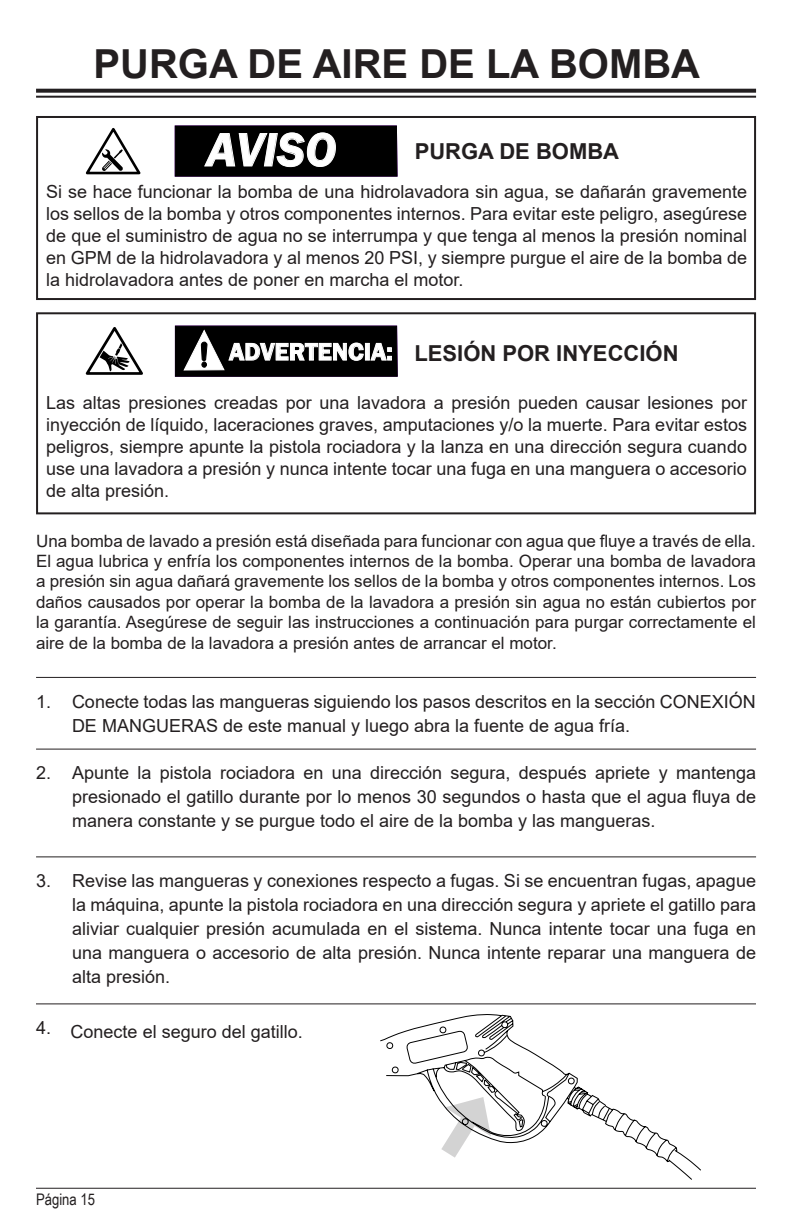
<style>
.page{position:relative;width:792px;height:1224px;background:#fff}
.page>*{position:absolute;margin:0;border:0;box-sizing:border-box;transform-origin:0 0}
.t1{font:italic 600 48.6px "Franklin Gothic";color:#fff}
.t2{font:700 40px "Arial";color:#231f20}
.t3{font:700 22px "Arial";color:#231f20}
.t4{font:18px/22px "Arial";color:#231f20;text-align:justify}
.t5{font:17px/20.4px "Arial";color:#231f20;text-align:justify}
.t6{font:16px "Arial Narrow";color:#231f20}
.s1{font-family:"Franklin Gothic";font-weight:600;font-size:25px;color:#fff}
</style>
<div class="page">
<hr style="left:36px;top:96px;width:720px;height:2px;background:#231f20">
<svg style="left:36px;top:89px;width:720px;height:4px;background:#343031"></svg>
<hr style="left:36px;top:677px;width:720px;height:1px;background:#231f20">
<hr style="left:36px;top:749px;width:720px;height:1px;background:#231f20">
<hr style="left:36px;top:856px;width:720px;height:1px;background:#231f20">
<hr style="left:36px;top:1003px;width:720px;height:1px;background:#231f20">
<hr style="left:36px;top:1188px;width:720px;height:1px;background:#231f20">
<div style="left:36px;top:116px;width:720px;height:184px;border:2px solid #231f20"></div>
<svg style="left:86px;top:128px;width:55px;height:46px"></svg>
<div style="left:175px;top:125px;width:223px;height:52px;background:#000"></div>
<div style="left:36px;top:312px;width:720px;height:202px;border:2px solid #231f20"></div>
<svg style="left:86px;top:327px;width:57px;height:48px"></svg>
<svg style="left:175px;top:326px;width:223px;height:51px;background:#111011"></svg>
<svg style="left:380px;top:1014px;width:321px;height:166px"></svg>
<h2 class="t2" style="left:93px;top:36px;width:608px">PURGA DE AIRE DE LA BOMBA</h2>
<h1 class="t1" style="left:207px;top:118px;width:131px">AVISO</h1>
<p class="t3" style="left:415px;top:136px;width:206px">PURGA DE BOMBA</p>
<p class="t4" style="left:46px;top:181px;width:702px">Si se hace funcionar la bomba de una hidrolavadora sin agua, se dañarán gravemente los sellos de la bomba y otros componentes internos. Para evitar este peligro, asegúrese de que el suministro de agua no se interrumpa y que tenga al menos la presión nominal en GPM de la hidrolavadora y al menos 20 PSI, y siempre purgue el aire de la bomba de la hidrolavadora antes de poner en marcha el motor.</p>
<p class="t3" style="left:229px;top:338px;width:451px"><span class="s1">ADVERTENCIA:</span> LESIÓN POR INYECCIÓN</p>
<p class="t4" style="left:46px;top:391px;width:702px">Las altas presiones creadas por una lavadora a presión pueden causar lesiones por inyección de líquido, laceraciones graves, amputaciones y/o la muerte. Para evitar estos peligros, siempre apunte la pistola rociadora y la lanza en una dirección segura cuando use una lavadora a presión y nunca intente tocar una fuga en una manguera o accesorio de alta presión.</p>
<p class="t5" style="left:36px;top:530px;width:721px">Una bomba de lavado a presión está diseñada para funcionar con agua que fluye a través de ella.<br>El agua lubrica y enfría los componentes internos de la bomba. Operar una bomba de lavadora a presión sin agua dañará gravemente los sellos de la bomba y otros componentes internos. Los daños causados por operar la bomba de la lavadora a presión sin agua no están cubiertos por la garantía. Asegúrese de seguir las instrucciones a continuación para purgar correctamente el aire de la bomba de la lavadora a presión antes de arrancar el motor.</p>
<p class="t4" style="left:72px;top:690px;width:685px;line-height:24px;text-indent:-36px">1. Conecte todas las mangueras siguiendo los pasos descritos en la sección CONEXIÓN<br>DE MANGUERAS de este manual y luego abra la fuente de agua fría.</p>
<p class="t4" style="left:72px;top:761px;width:685px;line-height:24px;text-indent:-36px">2. Apunte la pistola rociadora en una dirección segura, después apriete y mantenga presionado el gatillo durante por lo menos 30 segundos o hasta que el agua fluya de manera constante y se purgue todo el aire de la bomba y las mangueras.</p>
<p class="t4" style="left:72px;top:869px;width:686px;line-height:24px;text-indent:-36px">3. Revise las mangueras y conexiones respecto a fugas. Si se encuentran fugas, apague la máquina, apunte la pistola rociadora en una dirección segura y apriete el gatillo para aliviar cualquier presión acumulada en el sistema. Nunca intente tocar una fuga en una manguera o accesorio de alta presión. Nunca intente reparar una manguera de alta presión.</p>
<p class="t4" style="left:36px;top:1021px;width:268px">4. Conecte el seguro del gatillo.</p>
<p class="t6" style="left:36px;top:1188px;width:61px">Página 15</p>
</div>
